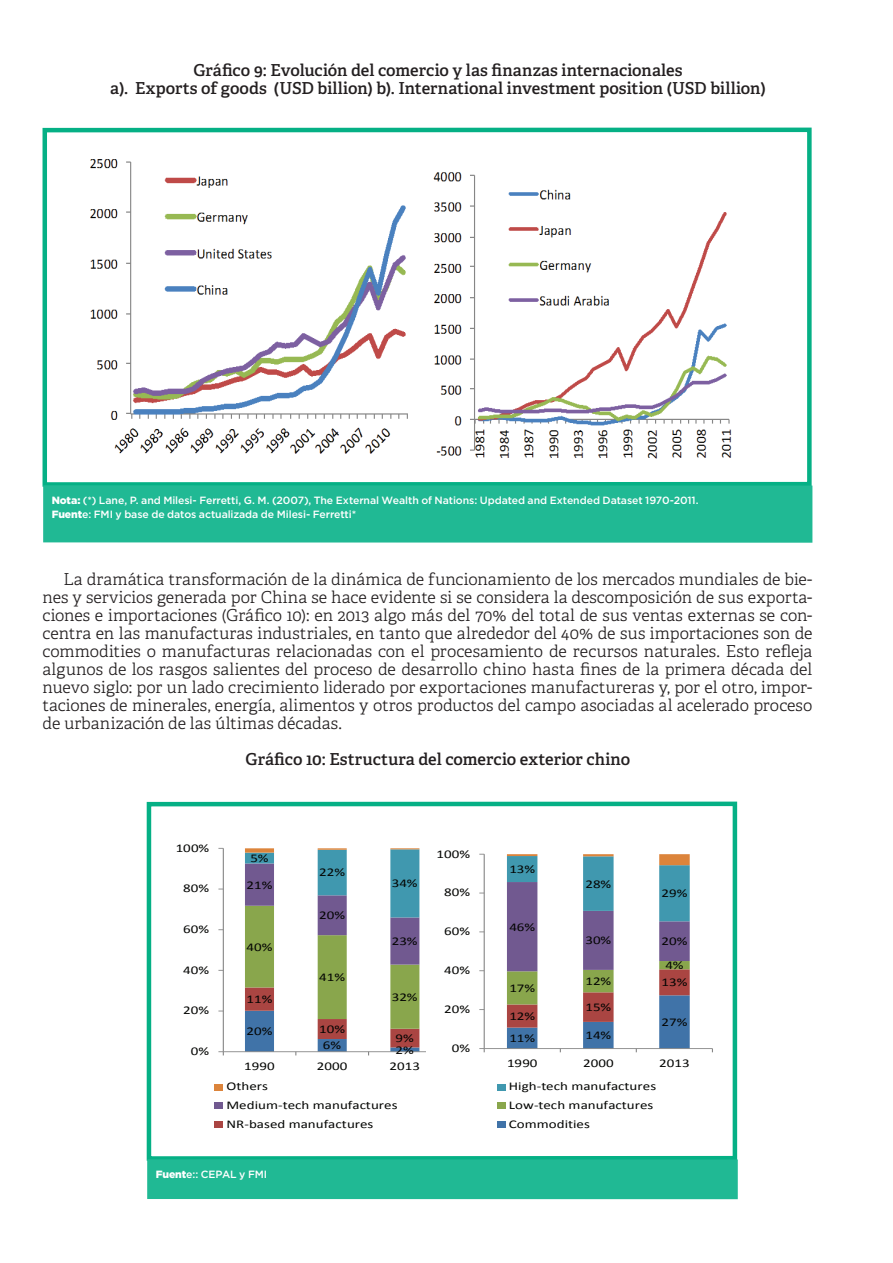
<style>
.page{position:relative;width:893px;height:1263px;background:#fff}
.page>*{position:absolute;margin:0;border:0;box-sizing:border-box;transform-origin:0 0}
.t1{font:300 16.5px/18px "Adelle";letter-spacing:.005em;color:#231f20;text-align:justify}
.t2{font:600 16.5px/18px "Adelle";color:#231f20;text-align:center}
.t3{font:11.85px "Calibri";color:#040503;scale:1.26 1}
.t4{font:500 10.5px/13.5px "Gotham HTF";letter-spacing:-.01em;color:#fff}
.s1{font-weight:900}
</style>
<div class="page">
<div style="left:43px;top:128px;width:769px;height:359px;border:4px solid #05b085"></div>
<div style="left:43px;top:485px;width:769px;height:58px;background:#20b994"></div>
<img style="left:90px;top:159px;width:642px;height:300px">
<div style="left:147px;top:801px;width:590px;height:360px;border:4px solid #05b085"></div>
<div style="left:147px;top:1159px;width:591px;height:40px;background:#20b994"></div>
<hr style="left:223px;top:848px;width:1px;height:204px;background:#868686">
<hr style="left:223px;top:1051px;width:218px;height:1px;background:#868686">
<svg style="left:218px;top:1051px;width:6px;height:4px"></svg>
<svg style="left:245px;top:848px;width:174px;height:207px"></svg>
<div style="left:215px;top:1084px;width:8px;height:6px;background:#dc843b"></div>
<div style="left:497px;top:1084px;width:8px;height:6px;background:#4098af"></div>
<div style="left:215px;top:1102px;width:8px;height:7px;background:#715990"></div>
<div style="left:497px;top:1102px;width:8px;height:7px;background:#89a64c"></div>
<div style="left:215px;top:1121px;width:8px;height:7px;background:#aa4542"></div>
<div style="left:497px;top:1121px;width:8px;height:7px;background:#4073a8"></div>
<div style="left:427px;top:841px;width:302px;height:237px;background:#fff"></div>
<hr style="left:484px;top:854px;width:1px;height:194px;background:#868686">
<hr style="left:484px;top:1048px;width:228px;height:1px;background:#868686">
<svg style="left:479px;top:1048px;width:6px;height:4px"></svg>
<svg style="left:507px;top:854px;width:183px;height:198px"></svg>
<p class="t2" style="left:110px;top:62px;width:657px">Gráfico 9: Evolución del comercio y las finanzas internacionales<br>a). Exports of goods (USD billion) b). International investment position (USD billion)</p>
<p class="t4" style="left:52px;top:493px;width:648px"><span class="s1">Nota:</span> (*) Lane, P. and Milesi- Ferretti, G. M. (2007), The External Wealth of Nations: Updated and Extended Dataset 1970-2011.<br><span class="s1">Fuent</span>e: FMI y base de datos actualizada de Milesi- Ferretti*</p>
<p class="t1" style="left:43px;top:571px;width:771px;text-indent:21px">La dramática transformación de la dinámica de funcionamiento de los mercados mundiales de bie&shy;nes y servicios generada por China se hace evidente si se considera la descomposición de sus exporta&shy;ciones e importaciones (Gráfico 10): en 2013 algo más del 70% del total de sus ventas externas se con&shy;centra en las manufacturas industriales, en tanto que alrededor del 40% de sus importaciones son de commodities o manufacturas relacionadas con el procesamiento de recursos naturales. Esto refleja algunos de los rasgos salientes del proceso de desarrollo chino hasta fines de la primera década del nuevo siglo: por un lado crecimiento liderado por exportaciones manufactureras y, por el otro, impor&shy;taciones de minerales, energía, alimentos y otros productos del campo asociadas al acelerado proceso de urbanización de las últimas décadas.</p>
<p class="t2" style="left:246px;top:751px;width:386px">Gráfico 10: Estructura del comercio exterior chino</p>
<p class="t3" style="left:176px;top:840px;width:28px">100%</p>
<p class="t3" style="left:250px;top:850px;width:16px">5%</p>
<p class="t3" style="left:437px;top:846px;width:28px">100%</p>
<p class="t3" style="left:319px;top:865px;width:22px">22%</p>
<p class="t3" style="left:509px;top:862px;width:22px">13%</p>
<p class="t3" style="left:183px;top:881px;width:22px">80%</p>
<p class="t3" style="left:247px;top:877px;width:22px">21%</p>
<p class="t3" style="left:392px;top:876px;width:22px">34%</p>
<p class="t3" style="left:444px;top:885px;width:22px">80%</p>
<p class="t3" style="left:585px;top:876px;width:22px">28%</p>
<p class="t3" style="left:662px;top:886px;width:22px">29%</p>
<p class="t3" style="left:319px;top:908px;width:22px">20%</p>
<p class="t3" style="left:183px;top:921px;width:22px">60%</p>
<p class="t3" style="left:247px;top:939px;width:22px">40%</p>
<p class="t3" style="left:392px;top:933px;width:22px">23%</p>
<p class="t3" style="left:444px;top:924px;width:22px">60%</p>
<p class="t3" style="left:509px;top:919px;width:22px">46%</p>
<p class="t3" style="left:585px;top:933px;width:22px">30%</p>
<p class="t3" style="left:662px;top:934px;width:22px">20%</p>
<p class="t3" style="left:183px;top:962px;width:22px">40%</p>
<p class="t3" style="left:183px;top:1003px;width:22px">20%</p>
<p class="t3" style="left:247px;top:992px;width:22px">11%</p>
<p class="t3" style="left:319px;top:970px;width:22px">41%</p>
<p class="t3" style="left:392px;top:989px;width:22px">32%</p>
<p class="t3" style="left:444px;top:963px;width:22px">40%</p>
<p class="t3" style="left:444px;top:1002px;width:22px">20%</p>
<p class="t3" style="left:509px;top:980px;width:22px">17%</p>
<p class="t3" style="left:509px;top:1009px;width:22px">12%</p>
<p class="t3" style="left:585px;top:974px;width:22px">12%</p>
<p class="t3" style="left:585px;top:1000px;width:22px">15%</p>
<p class="t3" style="left:191px;top:1043px;width:16px">0%</p>
<p class="t3" style="left:247px;top:1024px;width:22px">20%</p>
<p class="t3" style="left:319px;top:1021px;width:22px">10%</p>
<p class="t3" style="left:323px;top:1038px;width:16px">6%</p>
<p class="t3" style="left:396px;top:1031px;width:16px">9%</p>
<p class="t3" style="left:396px;top:1042px;width:16px">2%</p>
<p class="t3" style="left:452px;top:1040px;width:16px">0%</p>
<p class="t3" style="left:509px;top:1031px;width:22px">11%</p>
<p class="t3" style="left:585px;top:1028px;width:22px">14%</p>
<p class="t3" style="left:665px;top:958px;width:16px">4%</p>
<p class="t3" style="left:662px;top:975px;width:22px">13%</p>
<p class="t3" style="left:662px;top:1014px;width:22px">27%</p>
<p class="t3" style="left:507px;top:1056px;width:26px">1990</p>
<p class="t3" style="left:583px;top:1056px;width:26px">2000</p>
<p class="t3" style="left:659px;top:1056px;width:26px">2013</p>
<p class="t3" style="left:244px;top:1059px;width:26px">1990</p>
<p class="t3" style="left:317px;top:1059px;width:26px">2000</p>
<p class="t3" style="left:390px;top:1059px;width:26px">2013</p>
<p class="t3" style="left:226px;top:1079px;width:34px">Others</p>
<p class="t3" style="left:509px;top:1079px;width:118px">High-tech manufactures</p>
<p class="t3" style="left:226px;top:1098px;width:137px">Medium-tech manufactures</p>
<p class="t3" style="left:509px;top:1098px;width:116px">Low-tech manufactures</p>
<p class="t3" style="left:226px;top:1116px;width:118px">NR-based manufactures</p>
<p class="t3" style="left:509px;top:1116px;width:66px">Commodities</p>
<p class="t4" style="left:156px;top:1167px;width:113px"><span class="s1">Fuent</span>e:: CEPAL y FMI</p>
</div>
